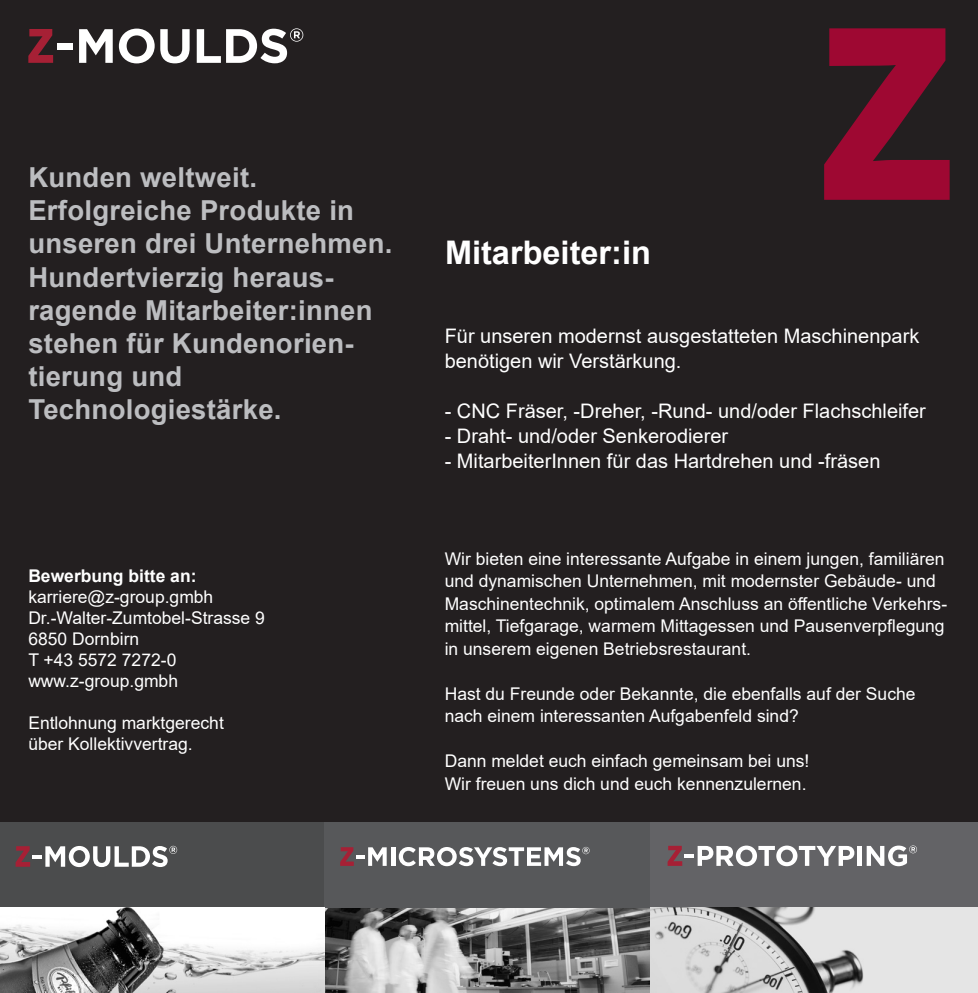
<style>
.page{position:relative;width:978px;height:993px;background:#fff}
.page>*{position:absolute;margin:0;border:0;box-sizing:border-box;transform-origin:0 0}
.t1{font:700 32.5px "Arial";color:#fff}
.t2{font:700 27.5px "Arial";letter-spacing:.01em;color:#bcbdc0}
.t3{font:20px/25px "Arial";color:#fff}
.t4{font:17.5px/22.5px "Arial";color:#fff}
.t5{font:700 17.5px "Arial";color:#fff}
</style>
<div class="page">
<div style="left:0;top:0;width:978px;height:822px;background:#231f20"></div>
<svg style="left:824px;top:28px;width:126px;height:172px"></svg>
<div style="left:0;top:822px;width:326px;height:85px;background:#4b4c4d"></div>
<img style="left:0;top:907px;width:978px;height:85px">
<div style="left:324px;top:822px;width:326px;height:85px;background:#57585a"></div>
<div style="left:650px;top:822px;width:328px;height:85px;background:#636366"></div>
<svg style="left:28px;top:29px;width:25px;height:34px"></svg>
<svg style="left:79px;top:29px;width:34px;height:34px"></svg>
<svg style="left:119px;top:29px;width:71px;height:34px"></svg>
<svg style="left:197px;top:28px;width:106px;height:35px"></svg>
<div style="left:57px;top:43px;width:16px;height:7px;background:#fff"></div>
<hr style="left:858px;top:845px;width:4px;height:20px;background:#fff">
<svg style="left:867px;top:845px;width:50px;height:20px"></svg>
<svg style="left:668px;top:845px;width:186px;height:20px"></svg>
<hr style="left:391px;top:847px;width:4px;height:18px;background:#fff">
<svg style="left:399px;top:846px;width:191px;height:19px"></svg>
<svg style="left:340px;top:847px;width:47px;height:18px"></svg>
<svg style="left:16px;top:845px;width:161px;height:21px"></svg>
<p class="t2" style="left:28px;top:158px;width:230px">Kunden weltweit.</p>
<p class="t2" style="left:28px;top:191px;width:327px">Erfolgreiche Produkte in</p>
<p class="t2" style="left:28px;top:224px;width:366px">unseren drei Unternehmen.</p>
<p class="t2" style="left:28px;top:257px;width:307px">Hundertvierzig heraus-</p>
<p class="t2" style="left:28px;top:290px;width:346px">ragende Mitarbeiter:innen</p>
<p class="t2" style="left:28px;top:323px;width:327px">stehen für Kundenorien-</p>
<p class="t2" style="left:28px;top:356px;width:156px">tierung und</p>
<p class="t2" style="left:28px;top:389px;width:255px">Technologiestärke.</p>
<p class="t5" style="left:28px;top:563px;width:170px">Bewerbung bitte an:</p>
<p class="t4" style="left:28px;top:585px;width:187px">karriere@z-group.gmbh</p>
<p class="t4" style="left:28px;top:606px;width:238px">Dr.-Walter-Zumtobel-Strasse 9</p>
<p class="t4" style="left:28px;top:627px;width:112px">6850 Dornbirn</p>
<p class="t4" style="left:28px;top:648px;width:150px">T +43 5572 7272-0</p>
<p class="t4" style="left:28px;top:669px;width:151px">www.z-group.gmbh</p>
<p class="t4" style="left:28px;top:711px;width:197px">Entlohnung marktgerecht</p>
<p class="t4" style="left:28px;top:732px;width:166px">über Kollektivvertrag.</p>
<p class="t1" style="left:445px;top:230px;width:207px">Mitarbeiter:in</p>
<p class="t3" style="left:445px;top:323px;width:476px">Für unseren modernst ausgestatteten Maschinenpark benötigen wir Verstärkung.</p>
<p class="t3" style="left:445px;top:398px;width:483px">- CNC Fräser, -Dreher, -Rund- und/oder Flachschleifer</p>
<p class="t3" style="left:445px;top:423px;width:285px">- Draht- und/oder Senkerodierer</p>
<p class="t3" style="left:445px;top:448px;width:437px">- MitarbeiterInnen für das Hartdrehen und -fräsen</p>
<p class="t4" style="left:445px;top:547px;width:504px">Wir bieten eine interessante Aufgabe in einem jungen, familiären und dynamischen Unternehmen, mit modernster Gebäude- und Maschinentechnik, optimalem Anschluss an öffentliche Verkehrs&shy;mittel, Tiefgarage, warmem Mittagessen und Pausenverpflegung in unserem eigenen Betriebsrestaurant.</p>
<p class="t4" style="left:445px;top:682px;width:472px">Hast du Freunde oder Bekannte, die ebenfalls auf der Suche nach einem interessanten Aufgabenfeld sind?</p>
<p class="t4" style="left:445px;top:749px;width:366px">Dann meldet euch einfach gemeinsam bei uns!</p>
<p class="t4" style="left:445px;top:772px;width:363px">Wir freuen uns dich und euch kennenzulernen.</p>
</div>
